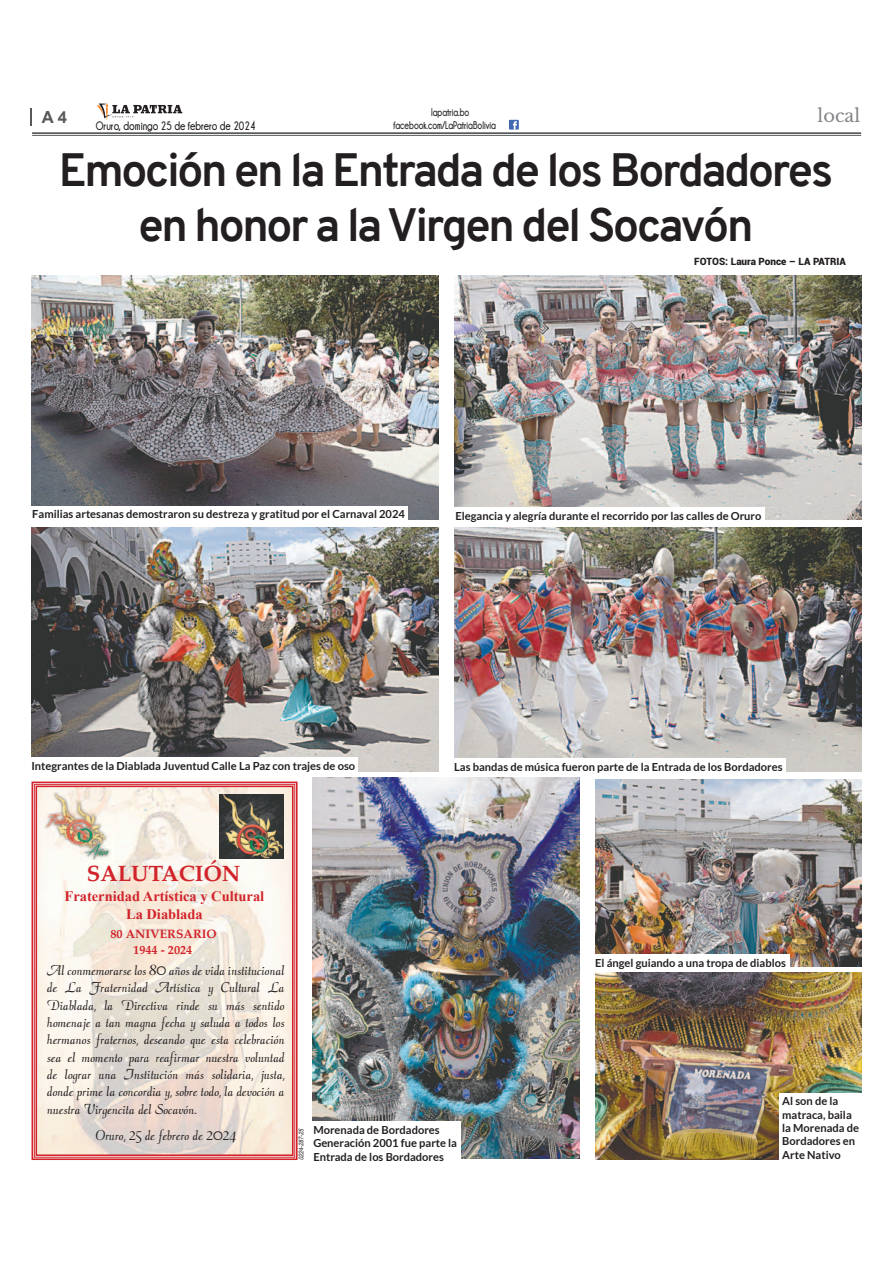
<style>
.page{position:relative;width:893px;height:1263px;background:#fff}
.page>*{position:absolute;margin:0;border:0;box-sizing:border-box;transform-origin:0 0}
.t1{font:700 45.6px/54.8px "Overpass";letter-spacing:-.05em;color:#231f20;text-align:center}
.t2{font:700 22.2px "Palatino";color:#d1232a}
.t3{font:17.85px "Libre Baskerville";color:#808285}
.t4{font:700 16.65px "Arial";color:#57585a}
.t5{font:14.4px/17.4px "Calliope";color:#231f20;text-align:justify}
.t6{font:700 14.4px/17.4px "Times New Roman";color:#d1232a;text-align:center}
.t7{font:700 12.3px "Champagne&Limousines";color:#231f20;scale:.8 1}
.t8{font:700 12.3px/15.8px "Palatino";color:#d1232a;text-align:center}
.t9{font:700 11.1px/13.4px "Lato";color:#231f20}
.t10{font:700 11.1px "Champagne&Limousines";color:#231f20;scale:.75 1}
.t11{font:900 10.05px "Roboto";color:#231f20}
.t12{font:italic condensed 6.75px "Helvetica";color:#231f20}
</style>
<div class="page">
<svg style="left:31px;top:109px;width:1px;height:17px"></svg>
<hr style="left:32px;top:132px;width:829px;height:2px;background:#57585a">
<hr style="left:32px;top:135px;width:829px;height:1px;background:#57585a">
<div style="left:509px;top:120px;width:10px;height:10px;background:#4168b2"></div>
<svg style="left:513px;top:121px;width:4px;height:9px"></svg>
<svg style="left:97px;top:102px;width:85px;height:18px"></svg>
<svg style="left:31px;top:781px;width:267px;height:379px"></svg>
<div style="left:34px;top:784px;width:261px;height:374px;border:1px solid #d1232a"></div>
<div style="left:36px;top:786px;width:258px;height:370px;border:2px solid #d1232a"></div>
<img style="left:43px;top:790px;width:68px;height:72px">
<img style="left:111px;top:792px;width:2px;height:68px">
<svg style="left:88px;top:860px;width:25px;height:3px"></svg>
<img style="left:44px;top:792px;width:67px;height:70px">
<img style="left:88px;top:860px;width:23px;height:2px">
<img style="left:219px;top:795px;width:64px;height:63px">
<img style="left:31px;top:276px;width:407px;height:244px">
<img style="left:454px;top:276px;width:407px;height:244px">
<img style="left:31px;top:528px;width:407px;height:244px">
<img style="left:454px;top:528px;width:407px;height:244px">
<img style="left:312px;top:778px;width:268px;height:381px">
<img style="left:595px;top:780px;width:266px;height:187px">
<img style="left:595px;top:973px;width:266px;height:187px">
<div style="left:29px;top:506px;width:379px;height:17px;background:#fff"></div>
<div style="left:452px;top:507px;width:312px;height:18px;background:#fff"></div>
<div style="left:28px;top:758px;width:330px;height:17px;background:#fff"></div>
<div style="left:451px;top:758px;width:334px;height:18px;background:#fff"></div>
<div style="left:310px;top:1122px;width:150px;height:44px;background:#fff"></div>
<div style="left:592px;top:955px;width:197px;height:17px;background:#fff"></div>
<div style="left:779px;top:1093px;width:83px;height:71px;background:#fff"></div>
<h3 class="t4" style="left:42px;top:108px;width:27px">A4</h3>
<p class="t10" style="left:431px;top:106px;width:53px">lapatria.bo</p>
<h3 class="t3" style="left:817px;top:105px;width:44px">local</h3>
<p class="t7" style="left:96px;top:119px;width:201px">Oruro, domingo 25 de febrero de 2024</p>
<p class="t10" style="left:393px;top:119px;width:138px">facebook.com/LaPatriaBolivia</p>
<h1 class="t1" style="left:59px;top:143px;width:776px">Emoción en la Entrada de los Bordadores en honor a la Virgen del Socavón</h1>
<p class="t11" style="left:694px;top:256px;width:153px">FOTOS: Laura Ponce – LA PATRIA</p>
<p class="t9" style="left:32px;top:507px;width:374px">Familias artesanas demostraron su destreza y gratitud por el Carnaval 2024</p>
<p class="t9" style="left:455px;top:509px;width:307px">Elegancia y alegría durante el recorrido por las calles de Oruro</p>
<p class="t9" style="left:31px;top:759px;width:325px">Integrantes de la Diablada Juventud Calle La Paz con trajes de oso</p>
<p class="t9" style="left:454px;top:760px;width:330px">Las bandas de música fueron parte de la Entrada de los Bordadores</p>
<h2 class="t2" style="left:87px;top:865px;width:155px">SALUTACIÓN</h2>
<p class="t6" style="left:65px;top:888px;width:201px">Fraternidad Artística y Cultural<br>La Diablada</p>
<p class="t8" style="left:110px;top:927px;width:108px">80 ANIVERSARIO<br>1944 - 2024</p>
<p class="t5" style="left:47px;top:962px;width:239px">Al conmemorarse los 80 años de vida institucional de La Fraternidad Artística y Cultural La Diablada, la Directiva rinde su más sentido homenaje a tan magna fecha y saluda a todos los hermanos fraternos, deseando que esta celebración sea el momento para reafirmar nuestra voluntad de lograr una Institución más solidaria, justa, donde prime la concordia y, sobre todo, la devoción a nuestra Virgencita del Socavón.</p>
<p class="t5" style="left:96px;top:1127px;width:142px">Oruro, 25 de febrero de 2024</p>
<p class="t12" style="left:299px;top:1160px;width:33px;rotate:-90deg">0224-287-25</p>
<p class="t9" style="left:313px;top:1123px;width:145px">Morenada de Bordadores<br>Generación 2001 fue parte la<br>Entrada de los Bordadores</p>
<p class="t9" style="left:595px;top:956px;width:192px">El ángel guiando a una tropa de diablos</p>
<p class="t9" style="left:782px;top:1094px;width:78px">Al son de la matraca, baila la Morenada de<br>Bordadores en<br>Arte Nativo</p>
</div>
